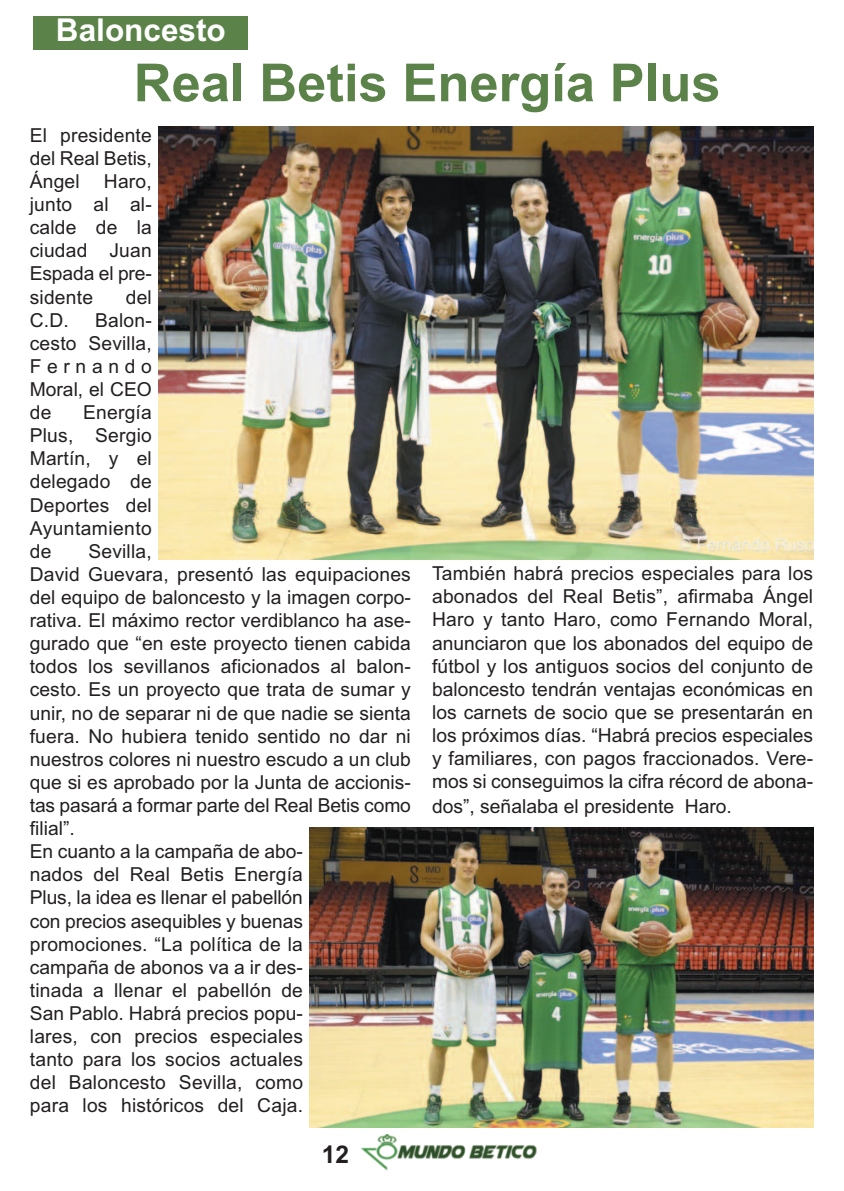
<style>
.page{position:relative;width:844px;height:1191px;background:#fff}
.page>*{position:absolute;margin:0;border:0;box-sizing:border-box;transform-origin:0 0}
.t1{font:700 52.5px "Arial";color:#5a8249}
.t2{font:700 31.5px "Arial";color:#fff}
.t3{font:700 24.5px "Arial";color:#231f20}
.t4{font:19.25px/23.1px "Arial";letter-spacing:.005em;color:#231f20;text-align:justify}
</style>
<div class="page">
<img style="left:361px;top:1135px;width:176px;height:36px">
<img style="left:159px;top:126px;width:653px;height:433px">
<img style="left:310px;top:827px;width:502px;height:301px">
<div style="left:34px;top:16px;width:214px;height:34px;background:#5a8249"></div>
<hr style="left:0;top:0;width:1px;height:1190px;background:#199348">
<h2 class="t2" style="left:56px;top:12px;width:171px">Baloncesto</h2>
<h1 class="t1" style="left:134px;top:52px;width:588px">Real Betis Energía Plus</h1>
<p class="t4" style="left:30px;top:124px;width:123px">El presidente del Real Betis, Ángel</p>
<p class="t4" style="left:30px;top:170px;width:123px;text-indent:74px">Haro, junto al al&shy;calde de la ciudad Juan Espada el pre&shy;sidente</p>
<p class="t4" style="left:126px;top:285px;width:28px">del</p>
<p class="t4" style="left:30px;top:308px;width:41px">C.D.</p>
<p class="t4" style="left:30px;top:308px;width:123px;text-indent:65px">Balon&shy;cesto Sevilla, Fernando Moral, el CEO de</p>
<p class="t4" style="left:30px;top:401px;width:123px;text-indent:53px">Energía Plus, Sergio Martín, y el delegado de Deportes del Ayuntamiento de</p>
<p class="t4" style="left:30px;top:539px;width:382px;text-align:left;text-indent:59px">Sevilla,<br>David Guevara, presentó las equipaciones del equipo de baloncesto y la imagen corpo&shy;rativa. El máximo rector verdiblanco ha ase&shy;gurado que “en este proyecto tienen cabida todos los sevillanos aficionados al balon&shy;cesto. Es un proyecto que trata de sumar y unir, no de separar ni de que nadie se sienta fuera. No hubiera tenido sentido no dar ni nuestros colores ni nuestro escudo a un club que si es aprobado por la Junta de accionis&shy;tas pasará a formar parte del Real Betis como filial”.<br>En cuanto a la campaña de abo-<br>nados del Real Betis Energía<br>Plus, la idea es llenar el pabellón<br>con precios asequibles y buenas promociones. “La política de la<br>campaña de abonos va a ir des-<br>tinada a llenar el pabellón de<br>San Pablo. Habrá precios popu-<br>lares, con precios especiales<br>tanto para los socios actuales<br>del Baloncesto Sevilla, como<br>para los históricos del Caja.</p>
<p class="t3" style="left:321px;top:1140px;width:29px">12</p>
<p class="t4" style="left:432px;top:562px;width:382px">También habrá precios especiales para los abonados del Real Betis”, afirmaba Ángel Haro y tanto Haro, como Fernando Moral, anunciaron que los abonados del equipo de fútbol y los antiguos socios del conjunto de baloncesto tendrán ventajas económicas en los carnets de socio que se presentarán en los próximos días. “Habrá precios especiales y familiares, con pagos fraccionados. Vere&shy;mos si conseguimos la cifra récord de abona&shy;dos”, señalaba el presidente Haro.</p>
</div>
